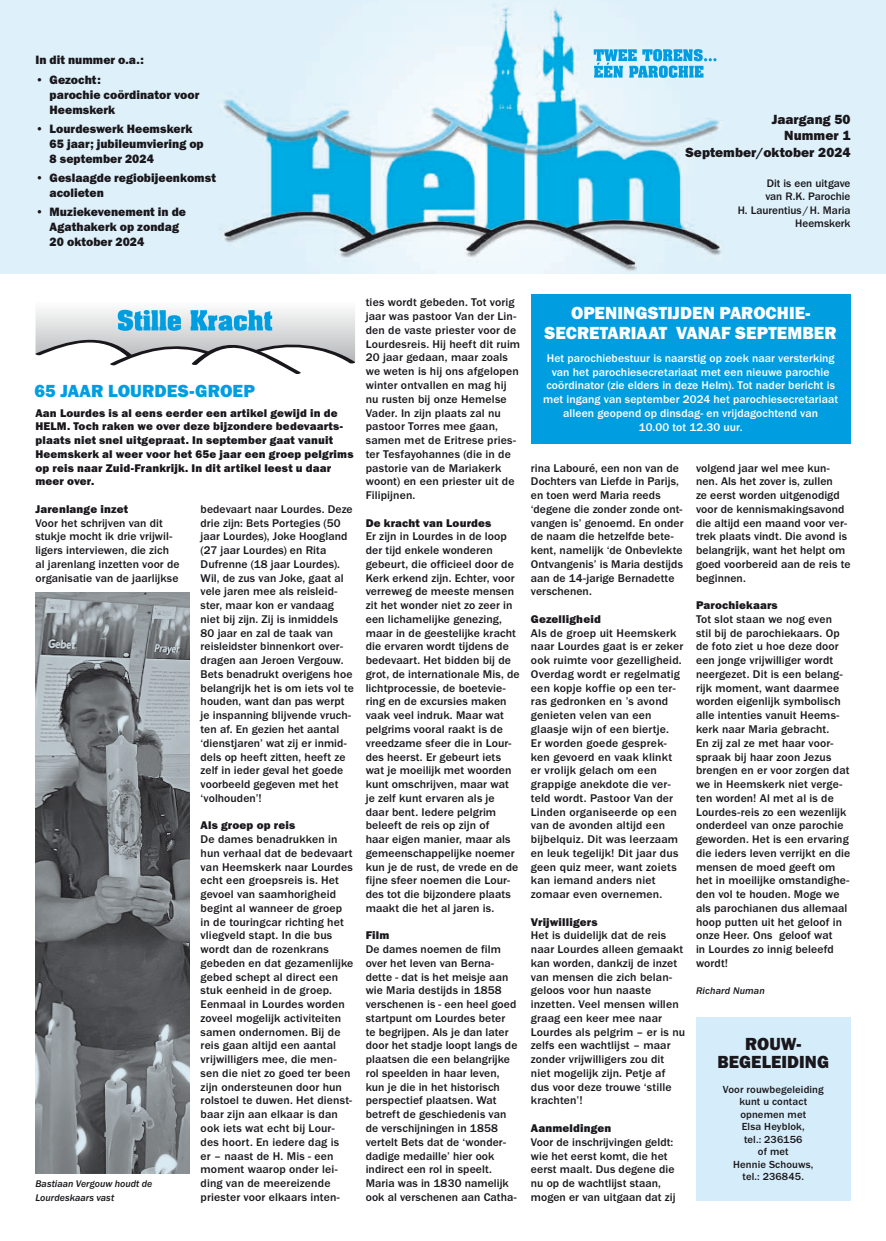
<style>
.page{position:relative;width:886px;height:1241px;background:#fff}
.page>*{position:absolute;margin:0;border:0;box-sizing:border-box;transform-origin:0 0}
.t1{font:18.12px/20px "Franklin Gothic URW Hea";color:#fff;text-align:center}
.t2{font:18.12px "Franklin Gothic URW Hea";color:#009ee0}
.t3{font:18.12px/17.5px "Franklin Gothic URW Hea";color:#1a171c;text-align:center}
.t4{font:13.75px/16.5px "Franklin Gothic URW Hea";color:#1a171c;text-align:right}
.t5{font:12.5px/15px "Franklin Gothic URW Hea";color:#1a171c}
.t6{font:500 11.5px/13.8px "Franklin Gothic URW";letter-spacing:.01em;color:#1a171c}
.t7{font:11.5px/13.8px "Franklin Gothic URW Hea";letter-spacing:.015em;color:#1a171c}
.t8{font:500 11.5px/13.8px "Franklin Gothic URW";letter-spacing:.005em;color:#fff;text-align:center}
.t9{font:500 11.25px/13.5px "Franklin Gothic URW";color:#1a171c;text-align:right}
.t10{font:500 10.62px/12.5px "Franklin Gothic URW";letter-spacing:.01em;color:#1a171c;text-align:center}
.t11{font:10px/13.8px "Franklin Gothic URW Med Ita";letter-spacing:.005em;color:#1a171c}
</style>
<div class="page">
<img style="left:0;top:0;width:886px;height:274px">
<svg style="left:594px;top:49px;width:122px;height:29px;background:#6bc6ec"></svg>
<svg style="left:35px;top:309px;width:320px;height:65px"></svg>
<div style="left:531px;top:294px;width:319px;height:150px;background:#009ee0"></div>
<img style="left:35px;top:593px;width:155px;height:579px">
<div style="left:696px;top:1017px;width:154px;height:183px;background:#d5edfa"></div>
<p class="t5" style="left:35px;top:52px;width:110px">In dit nummer o.a.:</p>
<p class="t5" style="left:50px;top:71px;width:151px;text-indent:-14px">• Gezocht:<br>parochie coördinator voor<br>Heemskerk</p>
<p class="t5" style="left:50px;top:121px;width:156px;text-indent:-14px">• Lourdeswerk Heemskerk<br>65 jaar; jubileumviering op<br>8 september 2024</p>
<p class="t5" style="left:50px;top:170px;width:168px;text-indent:-14px">• Geslaagde regiobijeenkomst acolieten</p>
<p class="t5" style="left:50px;top:204px;width:138px;text-indent:-14px">• Muziekevenement in de<br>Agathakerk op zondag<br>20 oktober 2024</p>
<p class="t4" style="left:685px;top:110px;width:166px">Jaargang 50<br>Nummer 1<br>September/oktober 2024</p>
<p class="t9" style="left:738px;top:176px;width:114px">Dit is een uitgave<br>van R.K. Parochie<br>H. Laurentius /H. Maria<br>Heemskerk</p>
<h1 class="t2" style="left:35px;top:379px;width:222px">65 JAAR LOURDES-GROEP</h1>
<p class="t7" style="left:35px;top:405px;width:320px">Aan Lourdes is al eens eerder een artikel gewijd in de HELM. Toch raken we over deze bijzondere bedevaarts&shy;plaats niet snel uitgepraat. In september gaat vanuit Heemskerk al weer voor het 65e jaar een groep pelgrims op reis naar Zuid-Frankrijk. In dit artikel leest u daar meer over.</p>
<p class="t7" style="left:35px;top:501px;width:94px">Jarenlange inzet</p>
<p class="t6" style="left:35px;top:515px;width:146px">Voor het schrijven van dit stukje mocht ik drie vrijwil&shy;ligers interviewen, die zich al jarenlang inzetten voor de organisatie van de jaarlijkse</p>
<p class="t11" style="left:35px;top:1176px;width:118px">Bastiaan Vergouw houdt de<br>Lourdeskaars vast</p>
<p class="t6" style="left:201px;top:502px;width:155px">bedevaart naar Lourdes. Deze drie zijn: Bets Portegies (50 jaar Lourdes), Joke Hoogland (27 jaar Lourdes) en Rita<br>Dufrenne (18 jaar Lourdes).<br>Wil, de zus van Joke, gaat al vele jaren mee als reisleid&shy;ster, maar kon er vandaag niet bij zijn. Zij is inmiddels<br>80 jaar en zal de taak van reisleidster binnenkort over&shy;dragen aan Jeroen Vergouw.<br>Bets benadrukt overigens hoe belangrijk het is om iets vol te houden, want dan pas werpt je inspanning blijvende vruch&shy;ten af. En gezien het aantal ‘dienstjaren’ wat zij er inmid&shy;dels op heeft zitten, heeft ze zelf in ieder geval het goede voorbeeld gegeven met het ‘volhouden’!</p>
<p class="t7" style="left:201px;top:818px;width:96px">Als groep op reis</p>
<p class="t6" style="left:201px;top:832px;width:154px">De dames benadrukken in hun verhaal dat de bedevaart van Heemskerk naar Lourdes echt een groepsreis is. Het gevoel van saamhorigheid begint al wanneer de groep in de touringcar richting het vliegveld stapt. In die bus wordt dan de rozenkrans gebeden en dat gezamenlijke gebed schept al direct een stuk eenheid in de groep.<br>Eenmaal in Lourdes worden zoveel mogelijk activiteiten samen ondernomen. Bij de reis gaan altijd een aantal vrijwilligers mee, die men&shy;sen die niet zo goed ter been zijn ondersteunen door hun rolstoel te duwen. Het dienst&shy;baar zijn aan elkaar is dan ook iets wat echt bij Lour&shy;des hoort. En iedere dag is<br>er – naast de H. Mis - een moment waarop onder lei&shy;ding van de meereizende priester voor elkaars inten-</p>
<p class="t6" style="left:366px;top:295px;width:156px">ties wordt gebeden. Tot vorig jaar was pastoor Van der Lin&shy;den de vaste priester voor de<br>Lourdesreis. Hij heeft dit ruim<br>20 jaar gedaan, maar zoals we weten is hij ons afgelopen winter ontvallen en mag hij nu rusten bij onze Hemelse<br>Vader. In zijn plaats zal nu pastoor Torres mee gaan, samen met de Eritrese pries&shy;ter Tesfayohannes (die in de pastorie van de Mariakerk woont) en een priester uit de<br>Filipijnen.</p>
<p class="t7" style="left:366px;top:515px;width:127px">De kracht van Lourdes</p>
<p class="t6" style="left:366px;top:529px;width:155px">Er zijn in Lourdes in de loop der tijd enkele wonderen gebeurt, die officieel door de<br>Kerk erkend zijn. Echter, voor verreweg de meeste mensen zit het wonder niet zo zeer in een lichamelijke genezing, maar in de geestelijke kracht die ervaren wordt tijdens de bedevaart. Het bidden bij de grot, de internationale Mis, de lichtprocessie, de boetevie&shy;ring en de excursies maken vaak veel indruk. Maar wat pelgrims vooral raakt is de vreedzame sfeer die in Lour&shy;des heerst. Er gebeurt iets wat je moeilijk met woorden kunt omschrijven, maar wat je zelf kunt ervaren als je daar bent. Iedere pelgrim beleeft de reis op zijn of<br>haar eigen manier, maar als gemeenschappelijke noemer kun je de rust, de vrede en de fijne sfeer noemen die Lour&shy;des tot die bijzondere plaats maakt die het al jaren is.</p>
<p class="t7" style="left:366px;top:928px;width:25px">Film</p>
<p class="t6" style="left:366px;top:942px;width:153px">De dames noemen de film over het leven van Berna&shy;dette - dat is het meisje aan wie Maria destijds in 1858 verschenen is - een heel goed startpunt om Lourdes beter te begrijpen. Als je dan later door het stadje loopt langs de plaatsen die een belangrijke rol speelden in haar leven, kun je die in het historisch perspectief plaatsen. Wat betreft de geschiedenis van de verschijningen in 1858 vertelt Bets dat de ‘wonder&shy;dadige medaille’ hier ook indirect een rol in speelt.<br>Maria was in 1830 namelijk ook al verschenen aan Catha-</p>
<h1 class="t1" style="left:544px;top:302px;width:294px">OPENINGSTIJDEN PAROCHIE-<br>SECRETARIAAT VANAF SEPTEMBER</h1>
<p class="t8" style="left:543px;top:351px;width:297px">Het parochiebestuur is naarstig op zoek naar versterking van het parochiesecretariaat met een nieuwe parochie coördinator (zie elders in deze Helm). Tot nader bericht is met ingang van september 2024 het parochiesecretariaat alleen geopend op dinsdag- en vrijdagochtend van<br>10.00 tot 12.30 uur.</p>
<p class="t6" style="left:531px;top:460px;width:154px">rina Labouré, een non van de<br>Dochters van Liefde in Parijs, en toen werd Maria reeds ‘degene die zonder zonde ont&shy;vangen is’ genoemd. En onder de naam die hetzelfde bete&shy;kent, namelijk ‘de Onbevlekte<br>Ontvangenis’ is Maria destijds aan de 14-jarige Bernadette verschenen.</p>
<p class="t7" style="left:531px;top:611px;width:71px">Gezelligheid</p>
<p class="t6" style="left:531px;top:625px;width:154px">Als de groep uit Heemskerk naar Lourdes gaat is er zeker ook ruimte voor gezelligheid.<br>Overdag wordt er regelmatig een kopje koffie op een ter&shy;ras gedronken en ’s avond genieten velen van een glaasje wijn of een biertje.<br>Er worden goede gesprek&shy;ken gevoerd en vaak klinkt er vrolijk gelach om een grappige anekdote die ver&shy;teld wordt. Pastoor Van der<br>Linden organiseerde op een van de avonden altijd een bijbelquiz. Dit was leerzaam en leuk tegelijk! Dit jaar dus geen quiz meer, want zoiets kan iemand anders niet zomaar even overnemen.</p>
<p class="t7" style="left:531px;top:914px;width:68px">Vrijwilligers</p>
<p class="t6" style="left:531px;top:928px;width:156px">Het is duidelijk dat de reis naar Lourdes alleen gemaakt kan worden, dankzij de inzet van mensen die zich belan&shy;geloos voor hun naaste inzetten. Veel mensen willen graag een keer mee naar<br>Lourdes als pelgrim – er is nu zelfs een wachtlijst – maar zonder vrijwilligers zou dit niet mogelijk zijn. Petje af dus voor deze trouwe ‘stille krachten’!</p>
<p class="t7" style="left:531px;top:1120px;width:82px">Aanmeldingen</p>
<p class="t6" style="left:531px;top:1134px;width:146px">Voor de inschrijvingen geldt: wie het eerst komt, die het eerst maalt. Dus degene die nu op de wachtlijst staan, mogen er van uitgaan dat zij</p>
<p class="t6" style="left:696px;top:460px;width:156px">volgend jaar wel mee kun&shy;nen. Als het zover is, zullen<br>ze eerst worden uitgenodigd voor de kennismakingsavond die altijd een maand voor ver&shy;trek plaats vindt. Die avond is belangrijk, want het helpt om goed voorbereid aan de reis te beginnen.</p>
<p class="t7" style="left:696px;top:598px;width:83px">Parochiekaars</p>
<p class="t6" style="left:696px;top:612px;width:156px">Tot slot staan we nog even<br>stil bij de parochiekaars. Op de foto ziet u hoe deze door een jonge vrijwilliger wordt neergezet. Dit is een belang&shy;rijk moment, want daarmee worden eigenlijk symbolisch alle intenties vanuit Heems&shy;kerk naar Maria gebracht.<br>En zij zal ze met haar voor&shy;spraak bij haar zoon Jezus brengen en er voor zorgen dat we in Heemskerk niet verge&shy;ten worden! Al met al is de<br>Lourdes-reis zo een wezenlijk onderdeel van onze parochie geworden. Het is een ervaring die ieders leven verrijkt en die mensen de moed geeft om het in moeilijke omstandighe&shy;den vol te houden. Moge we als parochianen dus allemaal hoop putten uit het geloof in onze Heer. Ons geloof wat<br>in Lourdes zo innig beleefd wordt!</p>
<p class="t11" style="left:696px;top:983px;width:70px">Richard Numan</p>
<h1 class="t3" style="left:717px;top:1034px;width:113px">ROUW-<br>BEGELEIDING</h1>
<p class="t10" style="left:723px;top:1082px;width:102px">Voor rouwbegeleiding kunt u contact opnemen met<br>Elsa Heyblok,<br>tel.: 236156<br>of met<br>Hennie Schouws,<br>tel.: 236845.</p>
</div>
